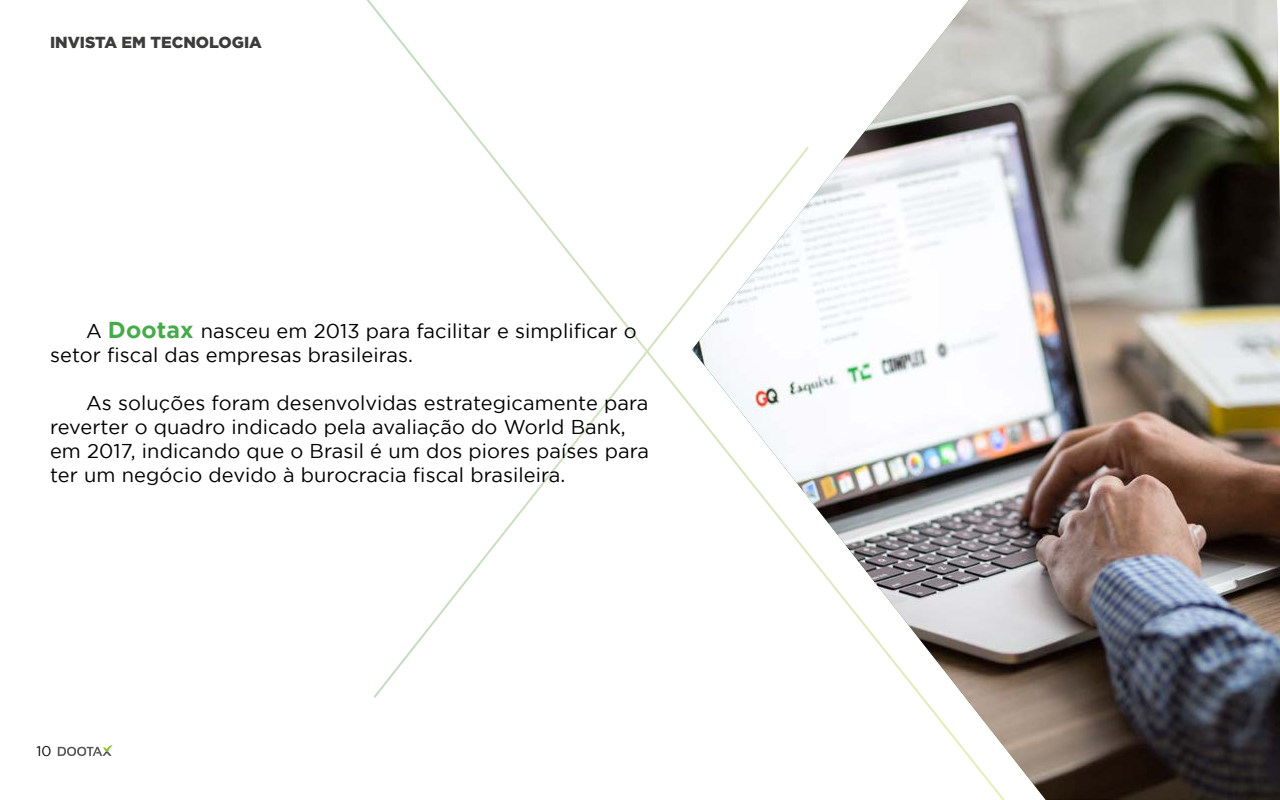
<style>
.page{position:relative;width:1280px;height:800px;background:#fff}
.page>*{position:absolute;margin:0;border:0;box-sizing:border-box;transform-origin:0 0}
.t1{font:20px/24px "Gotham";letter-spacing:.005em;color:#000}
.t2{font:900 16px "Gotham";color:#3c3c3b}
.t3{font:14px "Gotham";color:#000}
.s1{font-weight:700;font-size:23px;color:#45ab4a}
</style>
<div class="page">
<img style="left:692px;top:0;width:588px;height:800px">
<svg style="left:58px;top:745px;width:55px;height:11px"></svg>
<p class="t2" style="left:50px;top:33px;width:214px">INVISTA EM TECNOLOGIA</p>
<p class="t1" style="left:50px;top:319px;width:588px;text-indent:36px">A <span class="s1">Dootax</span> nasceu em 2013 para facilitar e simplificar o setor fiscal das empresas brasileiras.</p>
<p class="t1" style="left:50px;top:391px;width:601px;text-indent:36px">As soluções foram desenvolvidas estrategicamente para reverter o quadro indicado pela avaliação do World Bank, em 2017, indicando que o Brasil é um dos piores países para ter um negócio devido à burocracia fiscal brasileira.</p>
<p class="t3" style="left:36px;top:743px;width:17px">10</p>
</div>
